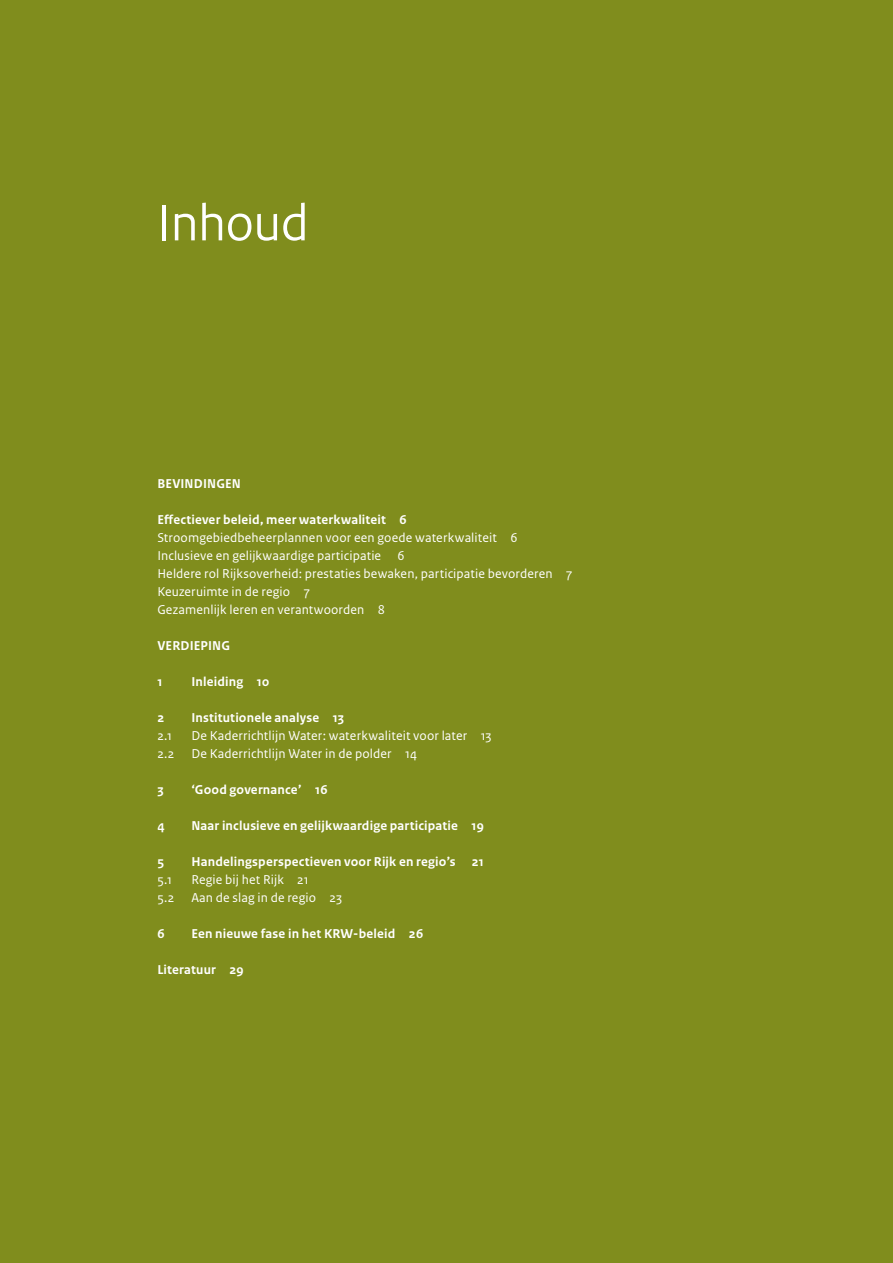
<style>
.page{position:relative;width:893px;height:1263px;background:#808d1d}
.page>*{position:absolute;margin:0;border:0;box-sizing:border-box;transform-origin:0 0}
.H0_TOC{font:54px "Rijksoverheid Sans Heading";color:#fff}
.H2_TOC{font:13.5px "Rijksoverheid Sans Text";letter-spacing:.01em;color:#fff}
.H1_TOC{font:700 13.5px "Rijksoverheid Sans Text";letter-spacing:.015em;color:#fff}
</style>
<div class="page">
<p class="H0_TOC" style="left:157px;top:192px;width:153px">Inhoud</p>
<p class="H1_TOC" style="left:157px;top:476px;width:85px">BEVINDINGEN</p>
<p class="H1_TOC" style="left:157px;top:512px;width:251px">Effectiever beleid, meer waterkwaliteit 6</p>
<p class="H2_TOC" style="left:157px;top:530px;width:362px">Stroomgebiedbeheerplannen voor een goede waterkwaliteit 6</p>
<p class="H2_TOC" style="left:157px;top:548px;width:249px">Inclusieve en gelijkwaardige participatie 6</p>
<p class="H2_TOC" style="left:157px;top:566px;width:416px">Heldere rol Rijksoverheid: prestaties bewaken, participatie bevorderen 7</p>
<p class="H2_TOC" style="left:157px;top:584px;width:154px">Keuzeruimte in de regio 7</p>
<p class="H2_TOC" style="left:157px;top:602px;width:229px">Gezamenlijk leren en verantwoorden 8</p>
<p class="H1_TOC" style="left:157px;top:638px;width:74px">VERDIEPING</p>
<p class="H1_TOC" style="left:157px;top:674px;width:7px">1</p>
<p class="H1_TOC" style="left:191px;top:674px;width:79px">Inleiding 10</p>
<p class="H1_TOC" style="left:157px;top:710px;width:8px">2</p>
<p class="H1_TOC" style="left:191px;top:710px;width:154px">Institutionele analyse 13</p>
<p class="H2_TOC" style="left:157px;top:728px;width:16px">2.1</p>
<p class="H2_TOC" style="left:191px;top:728px;width:302px">De Kaderrichtlijn Water: waterkwaliteit voor later 13</p>
<p class="H2_TOC" style="left:157px;top:746px;width:19px">2.2</p>
<p class="H2_TOC" style="left:191px;top:746px;width:227px">De Kaderrichtlijn Water in de polder 14</p>
<p class="H1_TOC" style="left:157px;top:782px;width:8px">3</p>
<p class="H1_TOC" style="left:191px;top:782px;width:138px">‘Good governance’ 16</p>
<p class="H1_TOC" style="left:157px;top:818px;width:9px">4</p>
<p class="H1_TOC" style="left:191px;top:818px;width:294px">Naar inclusieve en gelijkwaardige participatie 19</p>
<p class="H1_TOC" style="left:157px;top:854px;width:8px">5</p>
<p class="H1_TOC" style="left:191px;top:854px;width:294px">Handelingsperspectieven voor Rijk en regio’s 21</p>
<p class="H2_TOC" style="left:157px;top:872px;width:16px">5.1</p>
<p class="H2_TOC" style="left:191px;top:872px;width:119px">Regie bij het Rijk 21</p>
<p class="H2_TOC" style="left:157px;top:890px;width:186px">5.2 Aan de slag in de regio 23</p>
<p class="H1_TOC" style="left:157px;top:926px;width:9px">6</p>
<p class="H1_TOC" style="left:191px;top:926px;width:233px">Een nieuwe fase in het KRW-beleid 26</p>
<p class="H1_TOC" style="left:157px;top:962px;width:88px">Literatuur 29</p>
</div>
